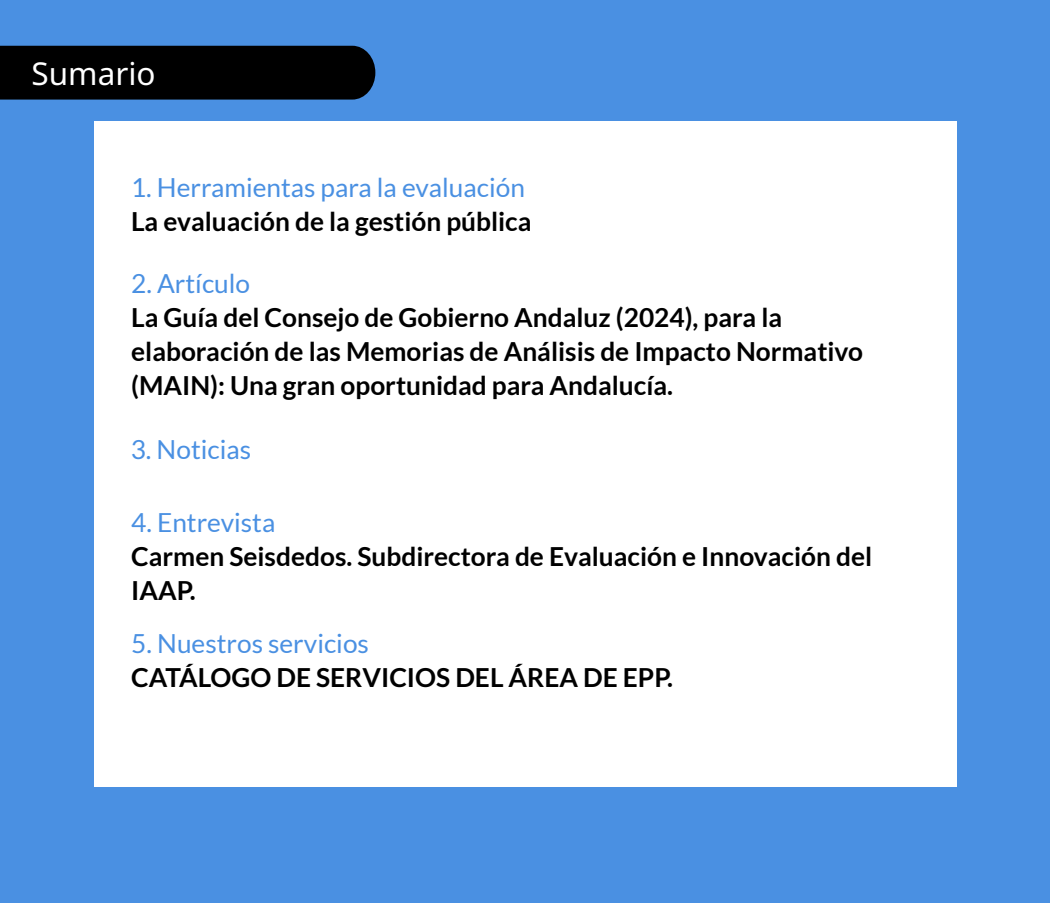
<style>
.page{position:relative;width:1050px;height:903px;background:#4a90e2}
.page>*{position:absolute;margin:0;border:0;box-sizing:border-box;transform-origin:0 0}
.t1{font:31.5px "Noto Sans";color:#fff}
.t2{font:700 26.25px/34.1px "Lato";color:#000}
.t3{font:26.25px "Lato";color:#4a90e2}
</style>
<div class="page">
<div style="left:94px;top:122px;width:862px;height:665px;background:#fff"></div>
<div style="left:0;top:46px;width:375px;height:54px;background:#000"></div>
<p class="t1" style="left:32px;top:52px;width:126px">Sumario</p>
<p class="t3" style="left:131px;top:171px;width:395px">1. Herramientas para la evaluación</p>
<p class="t2" style="left:131px;top:204px;width:402px">La evaluación de la gestión pública</p>
<p class="t3" style="left:131px;top:267px;width:120px">2. Artículo</p>
<p class="t2" style="left:131px;top:300px;width:733px">La Guía del Consejo de Gobierno Andaluz (2024), para la elaboración de las Memorias de Análisis de Impacto Normativo (MAIN): Una gran oportunidad para Andalucía.</p>
<p class="t3" style="left:131px;top:433px;width:122px">3. Noticias</p>
<p class="t3" style="left:131px;top:506px;width:146px">4. Entrevista</p>
<p class="t2" style="left:131px;top:539px;width:742px">Carmen Seisdedos. Subdirectora de Evaluación e Innovación del<br>IAAP.</p>
<p class="t3" style="left:131px;top:627px;width:239px">5. Nuestros servicios</p>
<p class="t2" style="left:131px;top:660px;width:543px">CATÁLOGO DE SERVICIOS DEL ÁREA DE EPP.</p>
</div>
